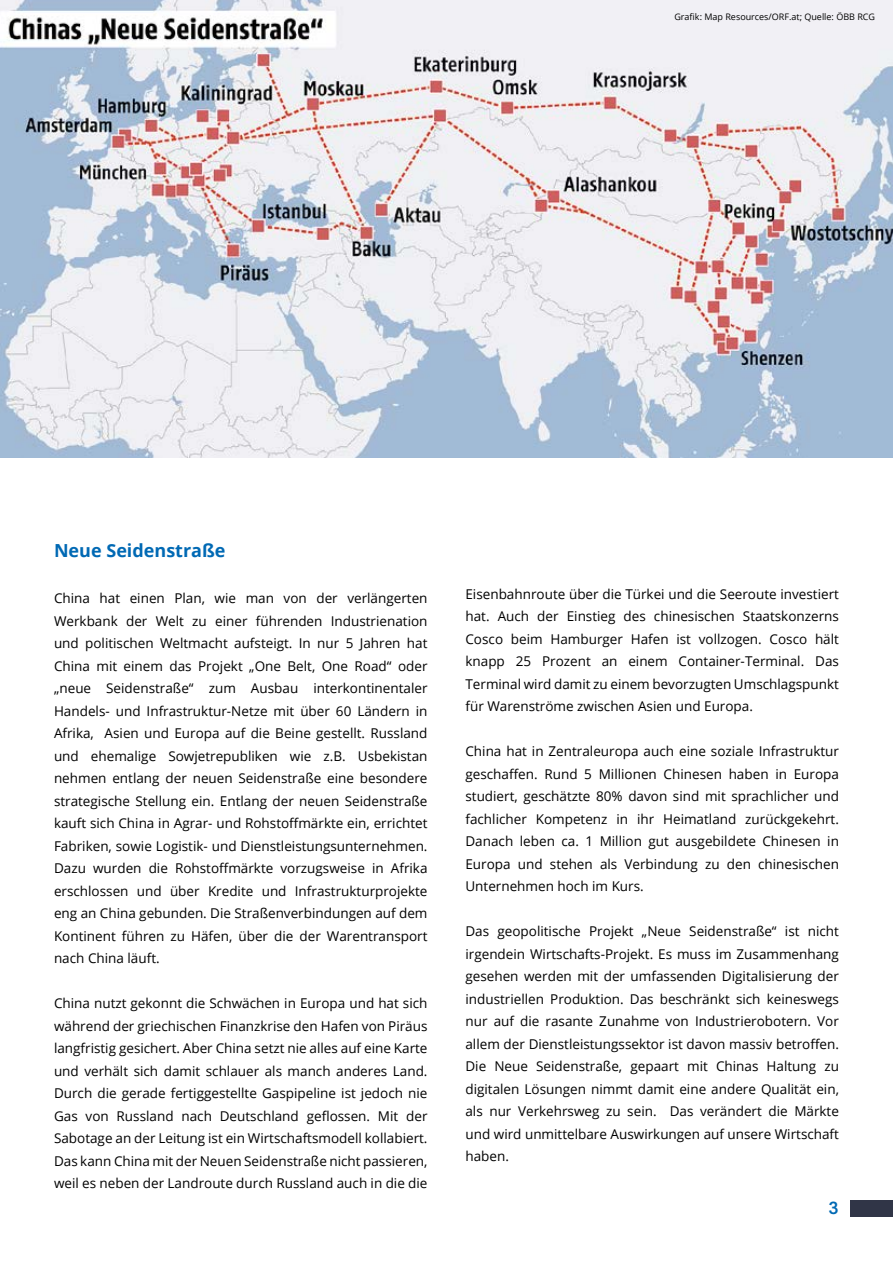
<style>
.page{position:relative;width:893px;height:1263px;background:#fff}
.page>*{position:absolute;margin:0;border:0;box-sizing:border-box;transform-origin:0 0}
.t1{font:700 18px "Open Sans";color:#0069b4}
.t2{font:700 18px "Grantha Sangam MN";color:#0069b4}
.t3{font:13.5px/22.5px "Open Sans";color:#000;text-align:justify}
.t4{font:9px "Open Sans";color:#000}
</style>
<div class="page">
<div style="left:850px;top:1200px;width:43px;height:17px;background:#303547"></div>
<img style="left:0;top:0;width:893px;height:458px">
<p class="t4" style="left:674px;top:11px;width:202px">Grafik: Map Resources/ORF.at; Quelle: ÖBB RCG</p>
<h1 class="t1" style="left:54px;top:537px;width:173px">Neue Seidenstraße</h1>
<p class="t3" style="left:54px;top:587px;width:375px">China hat einen Plan, wie man von der verlängerten Werkbank der Welt zu einer führenden Industrienation und politischen Weltmacht aufsteigt. In nur 5 Jahren hat China mit einem das Projekt „One Belt, One Road“ oder „neue Seidenstraße“ zum Ausbau interkontinentaler Handels- und Infrastruktur-Netze mit über 60 Ländern in Afrika, Asien und Europa auf die Beine gestellt. Russland und ehemalige Sowjetrepubliken wie z.B. Usbekistan nehmen entlang der neuen Seidenstraße eine besondere strategische Stellung ein. Entlang der neuen Seidenstraße kauft sich China in Agrar- und Rohstoffmärkte ein, errichtet Fabriken, sowie Logistik- und Dienstleistungsunternehmen.<br>Dazu wurden die Rohstoffmärkte vorzugsweise in Afrika erschlossen und über Kredite und Infrastrukturprojekte eng an China gebunden. Die Straßenverbindungen auf dem Kontinent führen zu Häfen, über die der Warentransport nach China läuft.</p>
<p class="t3" style="left:54px;top:992px;width:375px">China nutzt gekonnt die Schwächen in Europa und hat sich während der griechischen Finanzkrise den Hafen von Piräus langfristig gesichert. Aber China setzt nie alles auf eine Karte und verhält sich damit schlauer als manch anderes Land.<br>Durch die gerade fertiggestellte Gaspipeline ist jedoch nie Gas von Russland nach Deutschland geflossen. Mit der Sabotage an der Leitung ist ein Wirtschaftsmodell kollabiert.<br>Das kann China mit der Neuen Seidenstraße nicht passieren, weil es neben der Landroute durch Russland auch in die die</p>
<p class="t3" style="left:465px;top:582px;width:375px">Eisenbahnroute über die Türkei und die Seeroute investiert hat. Auch der Einstieg des chinesischen Staatskonzerns Cosco beim Hamburger Hafen ist vollzogen. Cosco hält knapp 25 Prozent an einem Container-Terminal. Das Terminal wird damit zu einem bevorzugten Umschlagspunkt für Warenströme zwischen Asien und Europa.</p>
<p class="t3" style="left:465px;top:740px;width:375px">China hat in Zentraleuropa auch eine soziale Infrastruktur geschaffen. Rund 5 Millionen Chinesen haben in Europa studiert, geschätzte 80% davon sind mit sprachlicher und fachlicher Kompetenz in ihr Heimatland zurückgekehrt.<br>Danach leben ca. 1 Million gut ausgebildete Chinesen in Europa und stehen als Verbindung zu den chinesischen Unternehmen hoch im Kurs.</p>
<p class="t3" style="left:465px;top:920px;width:375px">Das geopolitische Projekt „Neue Seidenstraße“ ist nicht irgendein Wirtschafts-Projekt. Es muss im Zusammenhang gesehen werden mit der umfassenden Digitalisierung der industriellen Produktion. Das beschränkt sich keineswegs nur auf die rasante Zunahme von Industrierobotern. Vor allem der Dienstleistungssektor ist davon massiv betroffen.<br>Die Neue Seidenstraße, gepaart mit Chinas Haltung zu digitalen Lösungen nimmt damit eine andere Qualität ein, als nur Verkehrsweg zu sein. Das verändert die Märkte und wird unmittelbare Auswirkungen auf unsere Wirtschaft haben.</p>
<h1 class="t2" style="left:828px;top:1198px;width:12px">3</h1>
</div>
